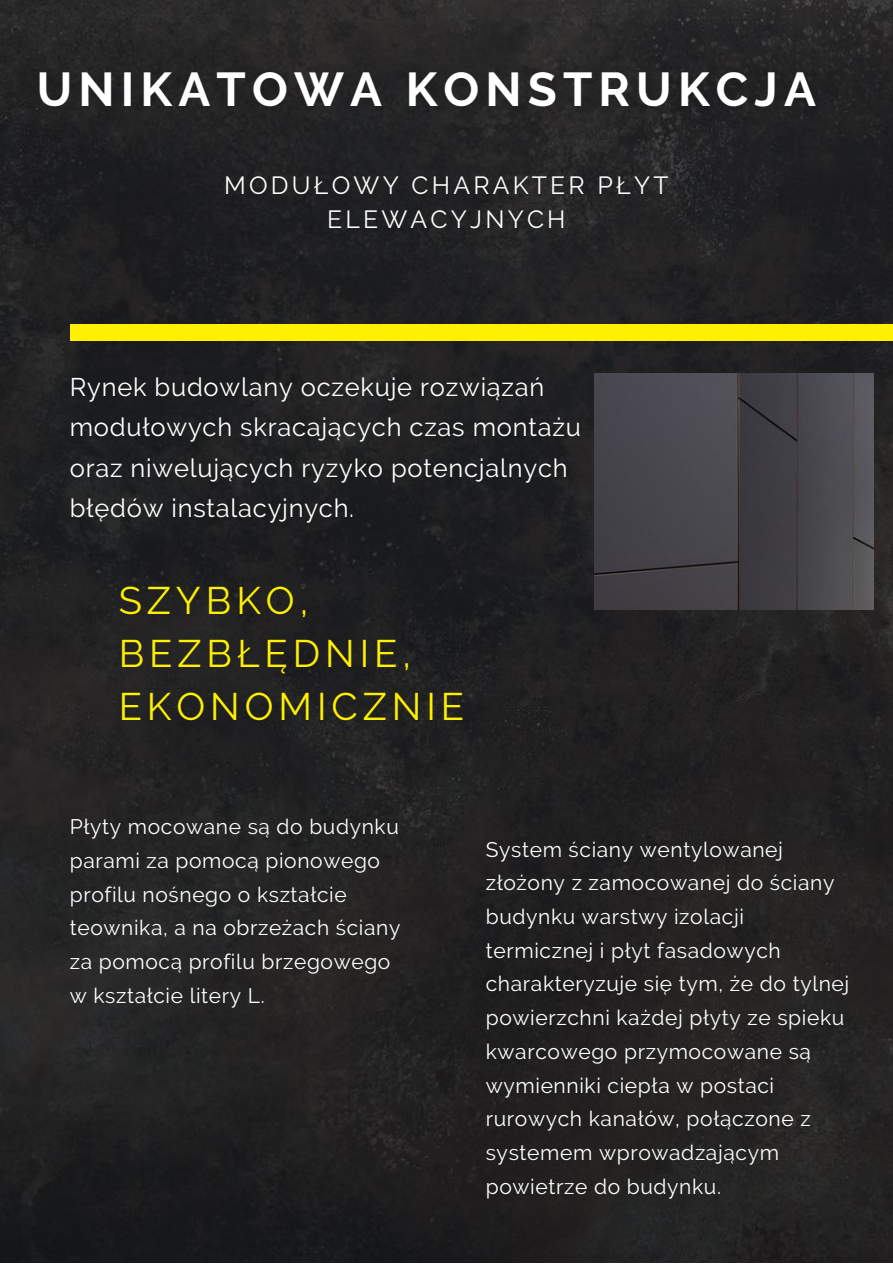
<style>
.page{position:relative;width:893px;height:1264px;background:#fff}
.page>*{position:absolute;margin:0;border:0;box-sizing:border-box;transform-origin:0 0}
.t1{font:700 47.4px "Raleway";letter-spacing:.13em;color:#fff}
.t2{font:38.25px/52.8px "Raleway";letter-spacing:.13em;color:#fef001}
.t3{font:25.5px/40.5px "Raleway";letter-spacing:.03em;color:#fff}
.t4{font:24.75px/33.8px "Raleway";letter-spacing:.13em;color:#fff;text-align:center}
.t5{font:21px/33.8px "Raleway";letter-spacing:.03em;color:#fff}
</style>
<div class="page">
<img style="left:0;top:0;width:892px;height:1262px">
<div style="left:70px;top:324px;width:822px;height:17px;background:#fef001"></div>
<img style="left:594px;top:373px;width:279px;height:236px">
<h1 class="t1" style="left:37px;top:61px;width:780px">UNIKATOWA KONSTRUKCJA</h1>
<p class="t4" style="left:224px;top:168px;width:446px">MODUŁOWY CHARAKTER PŁYT<br>ELEWACYJNYCH</p>
<p class="t3" style="left:70px;top:367px;width:512px">Rynek budowlany oczekuje rozwiązań modułowych skracających czas montażu oraz niwelujących ryzyko potencjalnych błędów instalacyjnych.</p>
<h2 class="t2" style="left:119px;top:574px;width:347px">SZYBKO,<br>BEZBŁĘDNIE,<br>EKONOMICZNIE</h2>
<p class="t5" style="left:70px;top:810px;width:332px">Płyty mocowane są do budynku parami za pomocą pionowego profilu nośnego o kształcie teownika, a na obrzeżach ściany za pomocą profilu brzegowego w kształcie litery L.</p>
<p class="t5" style="left:485px;top:832px;width:365px">System ściany wentylowanej złożony z zamocowanej do ściany budynku warstwy izolacji termicznej i płyt fasadowych charakteryzuje się tym, że do tylnej powierzchni każdej płyty ze spieku kwarcowego przymocowane są wymienniki ciepła w postaci rurowych kanałów, połączone z systemem wprowadzającym powietrze do budynku.</p>
</div>
